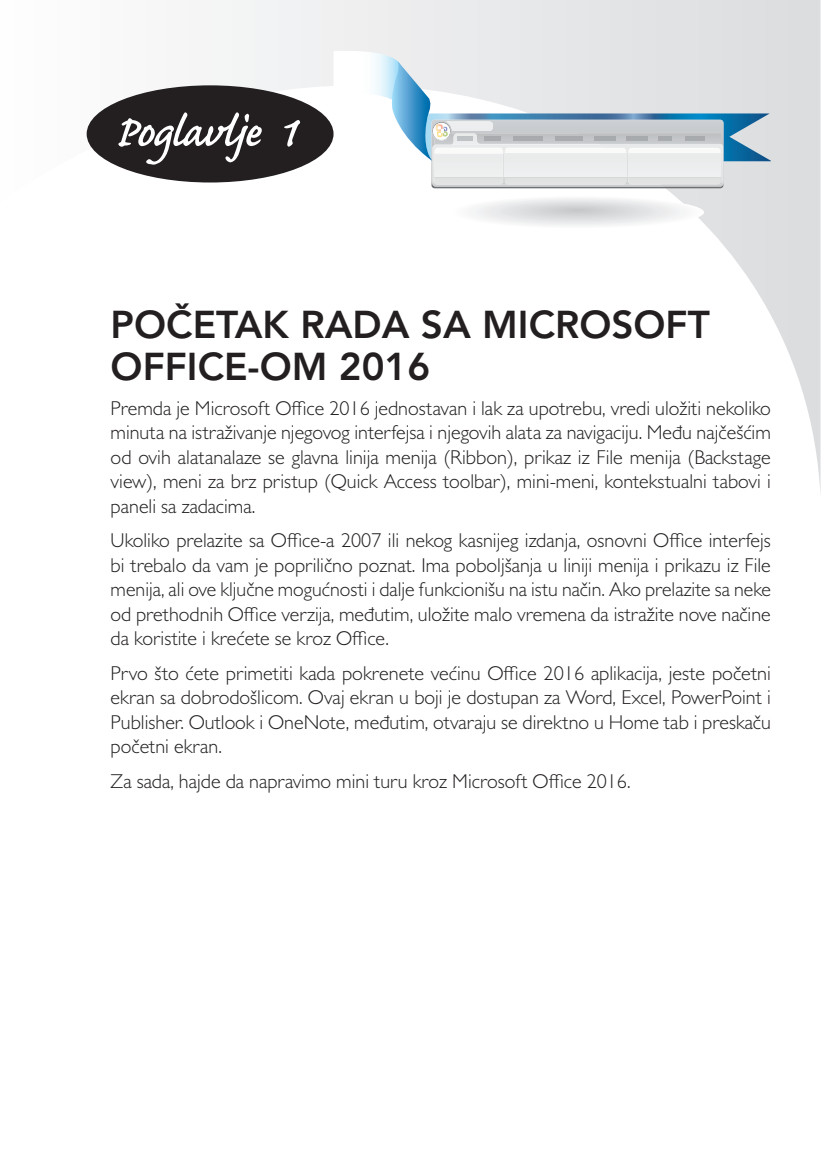
<style>
.page{position:relative;width:822px;height:1169px;background:#fff}
.page>*{position:absolute;margin:0;border:0;box-sizing:border-box;transform-origin:0 0}
.Poglavlje_Broj{font:600 56px "Caflisch Script Pro";letter-spacing:-.03em;color:#fff}
.Poglavlje_Naslov{font:700 38.5px/42px "Avenir LT55 B";color:#231f20}
.t1{font:300 20.12px/24.5px "Gill Sans MT Pro";color:#231f20;text-align:justify}
</style>
<div class="page">
<svg style="left:86px;top:0;width:734px;height:485px"></svg>
<div style="left:87px;top:85px;width:246px;height:97px;background:#231f20;border-radius:50%"></div>
<img style="left:723px;top:113px;width:47px;height:48px">
<svg style="left:333px;top:51px;width:390px;height:137px"></svg>
<img style="left:434px;top:154px;width:287px;height:30px">
<img style="left:628px;top:154px;width:92px;height:30px">
<img style="left:505px;top:154px;width:121px;height:30px">
<img style="left:434px;top:179px;width:68px;height:5px">
<img style="left:434px;top:178px;width:287px;height:1px">
<img style="left:628px;top:178px;width:92px;height:1px">
<img style="left:505px;top:178px;width:121px;height:1px">
<div style="left:453px;top:196px;width:249px;height:32px;background:#fefefe;border-radius:50%"></div>
<div style="left:462px;top:197px;width:230px;height:30px;background:#f9f9f9;border-radius:50%"></div>
<div style="left:470px;top:198px;width:215px;height:28px;background:#f5f5f6;border-radius:50%"></div>
<div style="left:479px;top:199px;width:196px;height:25px;background:#f0f1f2;border-radius:50%"></div>
<div style="left:489px;top:200px;width:177px;height:23px;background:#ececee;border-radius:50%"></div>
<div style="left:498px;top:201px;width:158px;height:20px;background:#e8e9ea;border-radius:50%"></div>
<div style="left:504px;top:202px;width:146px;height:19px;background:#e4e5e7;border-radius:50%"></div>
<div style="left:516px;top:203px;width:123px;height:16px;background:#e0e1e3;border-radius:50%"></div>
<div style="left:517px;top:204px;width:120px;height:15px;background:#dfe0e2;border-radius:50%"></div>
<div style="left:527px;top:205px;width:101px;height:12px;background:#dbdcde;border-radius:50%"></div>
<div style="left:536px;top:206px;width:82px;height:10px;background:#d7d8da;border-radius:50%"></div>
<div style="left:546px;top:207px;width:63px;height:7px;background:#d3d4d6;border-radius:50%"></div>
<div style="left:554px;top:208px;width:47px;height:5px;background:#cfd0d2;border-radius:50%"></div>
<hr style="left:563px;top:209px;width:28px;height:3px;background:#cbccce;border-radius:50%">
<p class="Poglavlje_Broj" style="left:114px;top:103px;width:185px">Poglavlje 1</p>
<p class="Poglavlje_Naslov" style="left:111px;top:304px;width:600px">POČETAK RADA SA MICROSOFT<br>OFFICE-OM 2016</p>
<p class="t1" style="left:111px;top:395px;width:661px">Premda je Microsoft Office 2016 jednostavan i lak za upotrebu, vredi uložiti nekoliko minuta na istraživanje njegovog interfejsa i njegovih alata za navigaciju. Među najčešćim od ovih alatanalaze se glavna linija menija (Ribbon), prikaz iz File menija (Backstage view), meni za brz pristup (Quick Access toolbar), mini-meni, kontekstualni tabovi i paneli sa zadacima.</p>
<p class="t1" style="left:111px;top:528px;width:661px">Ukoliko prelazite sa Office-a 2007 ili nekog kasnijeg izdanja, osnovni Office interfejs bi trebalo da vam je poprilično poznat. Ima poboljšanja u liniji menija i prikazu iz File menija, ali ove ključne mogućnosti i dalje funkcionišu na istu način. Ako prelazite sa neke od prethodnih Office verzija, međutim, uložite malo vremena da istražite nove načine da koristite i krećete se kroz Office.</p>
<p class="t1" style="left:111px;top:660px;width:661px">Prvo što ćete primetiti kada pokrenete većinu Office 2016 aplikacija, jeste početni ekran sa dobrodošlicom. Ovaj ekran u boji je dostupan za Word, Excel, PowerPoint i Publisher. Outlook i OneNote, međutim, otvaraju se direktno u Home tab i preskaču početni ekran.</p>
<p class="t1" style="left:111px;top:768px;width:521px">Za sada, hajde da napravimo mini turu kroz Microsoft Office 2016.</p>
</div>
